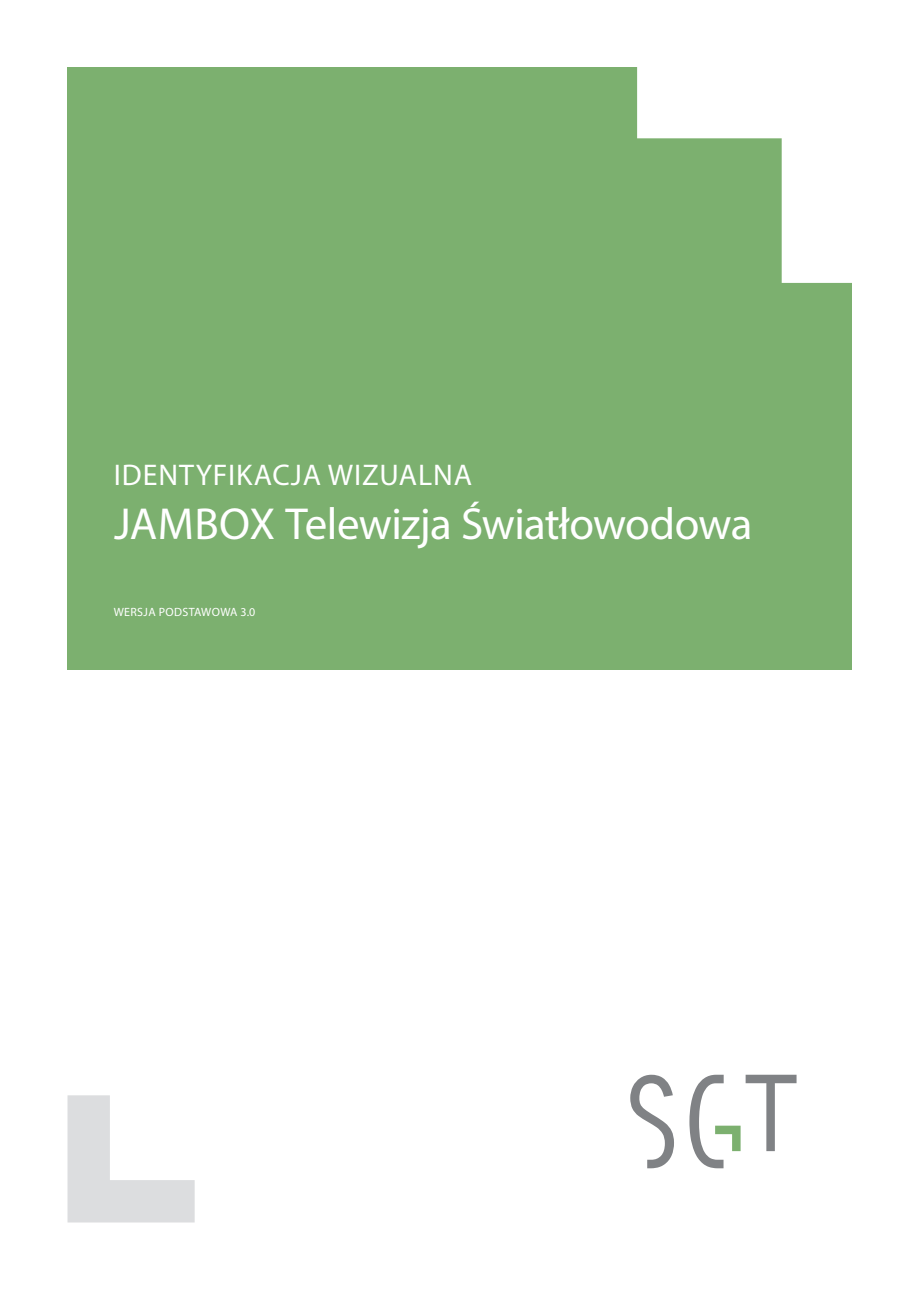
<style>
.page{position:relative;width:920px;height:1290px;background:#fff}
.page>*{position:absolute;margin:0;border:0;box-sizing:border-box;transform-origin:0 0}
.t1{font:45px "Myriad Pro";letter-spacing:-.015em;color:#fff}
.t2{font:30px "Myriad Pro";letter-spacing:.03em;color:#fff}
.t3{font:12px "Myriad Pro";letter-spacing:.03em;color:#fff}
</style>
<div class="page">
<div style="left:68px;top:68px;width:784px;height:602px;background:#7cb06f"></div>
<svg style="left:68px;top:1095px;width:127px;height:127px"></svg>
<svg style="left:637px;top:67px;width:215px;height:216px"></svg>
<svg style="left:630px;top:1075px;width:44px;height:93px"></svg>
<svg style="left:689px;top:1075px;width:107px;height:93px"></svg>
<p class="t2" style="left:114px;top:456px;width:360px">IDENTYFIKACJA WIZUALNA</p>
<p class="t1" style="left:114px;top:496px;width:640px">JAMBOX Telewizja Światłowodowa</p>
<p class="t3" style="left:114px;top:604px;width:143px">WERSJA PODSTAWOWA 3.0</p>
</div>
